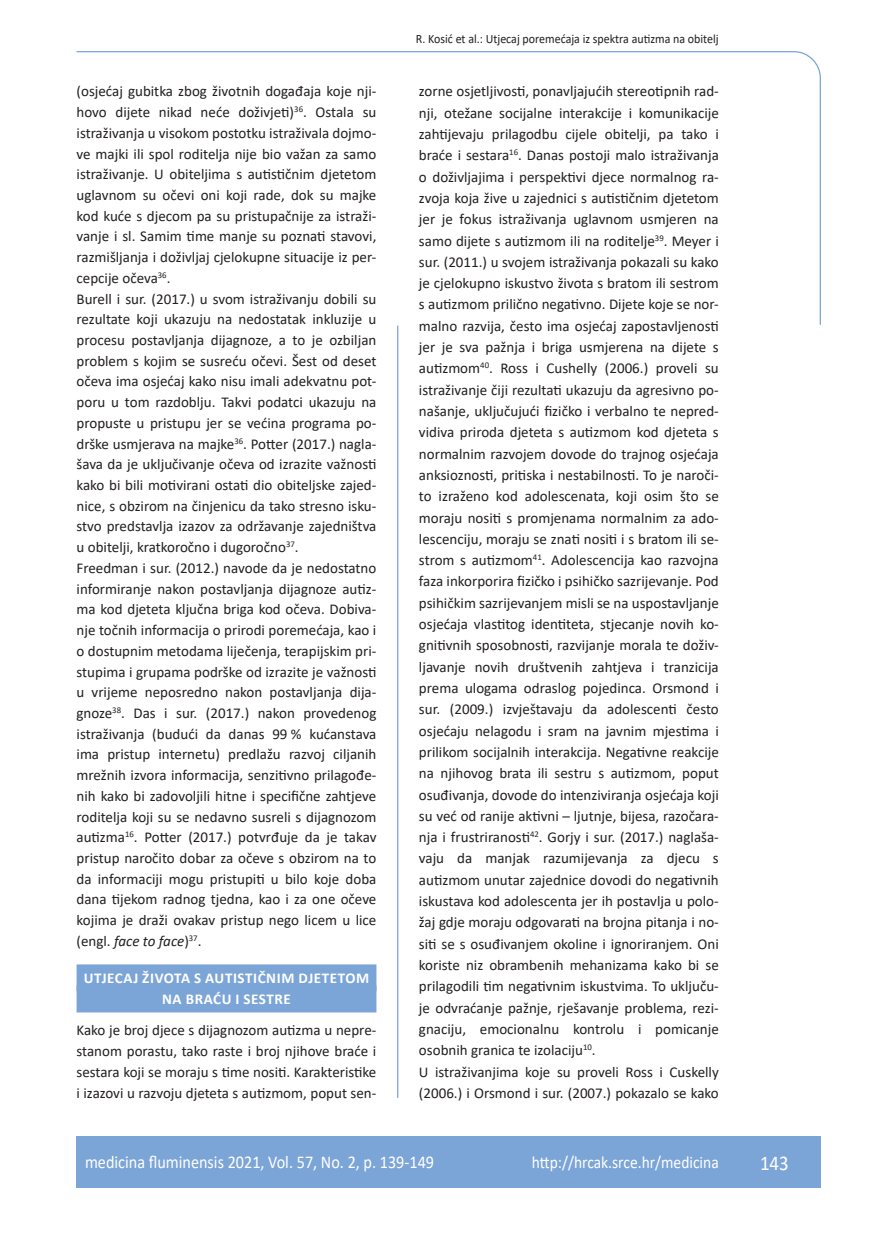
<style>
.page{position:relative;width:872px;height:1234px;background:#fff}
.page>*{position:absolute;margin:0;border:0;box-sizing:border-box;transform-origin:0 0}
.t1{font:21px "Calibri";color:#fff;scale:.9 1}
.t2{font:18px "Calibri";color:#fff;scale:.9 1}
.t3{font:17.25px "Calibri";color:#fff;scale:.9 1}
.osnovni_tekst{font:15px/21.3px "Calibri";color:#231f20;text-align:justify}
.naslov_ruler{font:700 15px "Calibri";letter-spacing:.04em;color:#fff}
.glava{font:12.75px "Calibri";color:#231f20;scale:.94 1}
.s1{font-style:italic}
</style>
<div class="page">
<svg style="left:76px;top:51px;width:745px;height:275px"></svg>
<hr style="left:397px;top:325px;width:1px;height:772px;background:#7ca5d7">
<div style="left:77px;top:1135px;width:744px;height:51px;background:#7ca5d7"></div>
<div style="left:77px;top:964px;width:299px;height:27px;background:#7ca5d7"></div>
<div style="left:77px;top:985px;width:299px;height:27px;background:#7ca5d7"></div>
<p class="osnovni_tekst" style="left:77px;top:81px;width:301px;line-height:20.7px">(osjećaj gubitka zbog životnih događaja koje nji&shy;hovo dijete nikad neće doživjeti)<sup>36</sup>. Ostala su istraživanja u visokom postotku istraživala dojmo&shy;ve majki ili spol roditelja nije bio važan za samo istraživanje. U obiteljima s autističnim djetetom uglavnom su očevi oni koji rade, dok su majke kod kuće s djecom pa su pristupačnije za istraži&shy;vanje i sl. Samim time manje su poznati stavovi, razmišljanja i doživljaj cjelokupne situacije iz per&shy;cepcije očeva<sup>36</sup>.</p>
<p class="osnovni_tekst" style="left:77px;top:288px;width:301px;line-height:20.7px">Burell i sur. (2017.) u svom istraživanju dobili su rezultate koji ukazuju na nedostatak inkluzije u procesu postavljanja dijagnoze, a to je ozbiljan problem s kojim se susreću očevi. Šest od deset očeva ima osjećaj kako nisu imali adekvatnu pot&shy;poru u tom razdoblju. Takvi podatci ukazuju na propuste u pristupu jer se većina programa po&shy;drške usmjerava na majke<sup>36</sup>. Potter (2017.) nagla&shy;šava da je uključivanje očeva od izrazite važnosti kako bi bili motivirani ostati dio obiteljske zajed&shy;nice, s obzirom na činjenicu da tako stresno isku&shy;stvo predstavlja izazov za održavanje zajedništva u obitelji, kratkoročno i dugoročno<sup>37</sup>.</p>
<p class="osnovni_tekst" style="left:77px;top:557px;width:301px;line-height:20.7px">Freedman i sur. (2012.) navode da je nedostatno informiranje nakon postavljanja dijagnoze autiz&shy;ma kod djeteta ključna briga kod očeva. Dobiva&shy;nje točnih informacija o prirodi poremećaja, kao i o dostupnim metodama liječenja, terapijskim pri&shy;stupima i grupama podrške od izrazite je važnosti u vrijeme neposredno nakon postavljanja dija&shy;gnoze<sup>38</sup>. Das i sur. (2017.) nakon provedenog istraživanja (budući da danas 99 % kućanstava ima pristup internetu) predlažu razvoj ciljanih mrežnih izvora informacija, senzitivno prilagođe&shy;nih kako bi zadovoljili hitne i specifične zahtjeve roditelja koji su se nedavno susreli s dijagnozom autizma<sup>16</sup>. Potter (2017.) potvrđuje da je takav pristup naročito dobar za očeve s obzirom na to da informaciji mogu pristupiti u bilo koje doba dana tijekom radnog tjedna, kao i za one očeve kojima je draži ovakav pristup nego licem u lice (engl. <span class="s1">face to face</span>)<sup>37</sup>.</p>
<p class="naslov_ruler" style="left:84px;top:967px;width:287px">UTJECAJ ŽIVOTA S AUTISTIČNIM DJETETOM</p>
<p class="naslov_ruler" style="left:162px;top:988px;width:130px">NA BRAĆU I SESTRE</p>
<p class="osnovni_tekst" style="left:77px;top:1018px;width:301px">Kako je broj djece s dijagnozom autizma u nepre&shy;stanom porastu, tako raste i broj njihove braće i sestara koji se moraju s time nositi. Karakteristike i izazovi u razvoju djeteta s autizmom, poput sen-</p>
<p class="glava" style="left:416px;top:29px;width:324px">R. Kosić et al.: Utjecaj poremećaja iz spektra autizma na obitelj</p>
<p class="osnovni_tekst" style="left:419px;top:80px;width:301px">zorne osjetljivosti, ponavljajućih stereotipnih rad&shy;nji, otežane socijalne interakcije i komunikacije zahtijevaju prilagodbu cijele obitelji, pa tako i braće i sestara<sup>16</sup>. Danas postoji malo istraživanja o doživljajima i perspektivi djece normalnog ra&shy;zvoja koja žive u zajednici s autističnim djetetom jer je fokus istraživanja uglavnom usmjeren na samo dijete s autizmom ili na roditelje<sup>39</sup>. Meyer i sur. (2011.) u svojem istraživanja pokazali su kako je cjelokupno iskustvo života s bratom ili sestrom s autizmom prilično negativno. Dijete koje se nor&shy;malno razvija, često ima osjećaj zapostavljenosti jer je sva pažnja i briga usmjerena na dijete s autizmom<sup>40</sup>. Ross i Cushelly (2006.) proveli su istraživanje čiji rezultati ukazuju da agresivno po&shy;našanje, uključujući fizičko i verbalno te nepred&shy;vidiva priroda djeteta s autizmom kod djeteta s normalnim razvojem dovode do trajnog osjećaja anksioznosti, pritiska i nestabilnosti. To je naroči&shy;to izraženo kod adolescenata, koji osim što se moraju nositi s promjenama normalnim za ado&shy;lescenciju, moraju se znati nositi i s bratom ili se&shy;strom s autizmom<sup>41</sup>. Adolescencija kao razvojna faza inkorporira fizičko i psihičko sazrijevanje. Pod psihičkim sazrijevanjem misli se na uspostavljanje osjećaja vlastitog identiteta, stjecanje novih ko&shy;gnitivnih sposobnosti, razvijanje morala te doživ&shy;ljavanje novih društvenih zahtjeva i tranzicija prema ulogama odraslog pojedinca. Orsmond i sur. (2009.) izvještavaju da adolescenti često osjećaju nelagodu i sram na javnim mjestima i prilikom socijalnih interakcija. Negativne reakcije na njihovog brata ili sestru s autizmom, poput osuđivanja, dovode do intenziviranja osjećaja koji su već od ranije aktivni – ljutnje, bijesa, razočara&shy;nja i frustriranosti<sup>42</sup>. Gorjy i sur. (2017.) naglaša&shy;vaju da manjak razumijevanja za djecu s autizmom unutar zajednice dovodi do negativnih iskustava kod adolescenta jer ih postavlja u polo&shy;žaj gdje moraju odgovarati na brojna pitanja i no&shy;siti se s osuđivanjem okoline i ignoriranjem. Oni koriste niz obrambenih mehanizama kako bi se prilagodili tim negativnim iskustvima. To uključu&shy;je odvraćanje pažnje, rješavanje problema, rezi&shy;gnaciju, emocionalnu kontrolu i pomicanje osobnih granica te izolaciju<sup>10</sup>.</p>
<p class="osnovni_tekst" style="left:419px;top:1060px;width:301px">U istraživanjima koje su proveli Ross i Cuskelly (2006.) i Orsmond i sur. (2007.) pokazalo se kako</p>
<p class="t2" style="left:85px;top:1149px;width:389px">medicina fluminensis 2021, Vol. 57, No. 2, p. 139-149</p>
<p class="t3" style="left:532px;top:1150px;width:209px">http://hrcak.srce.hr/medicina</p>
<p class="t1" style="left:760px;top:1147px;width:33px">143</p>
</div>
